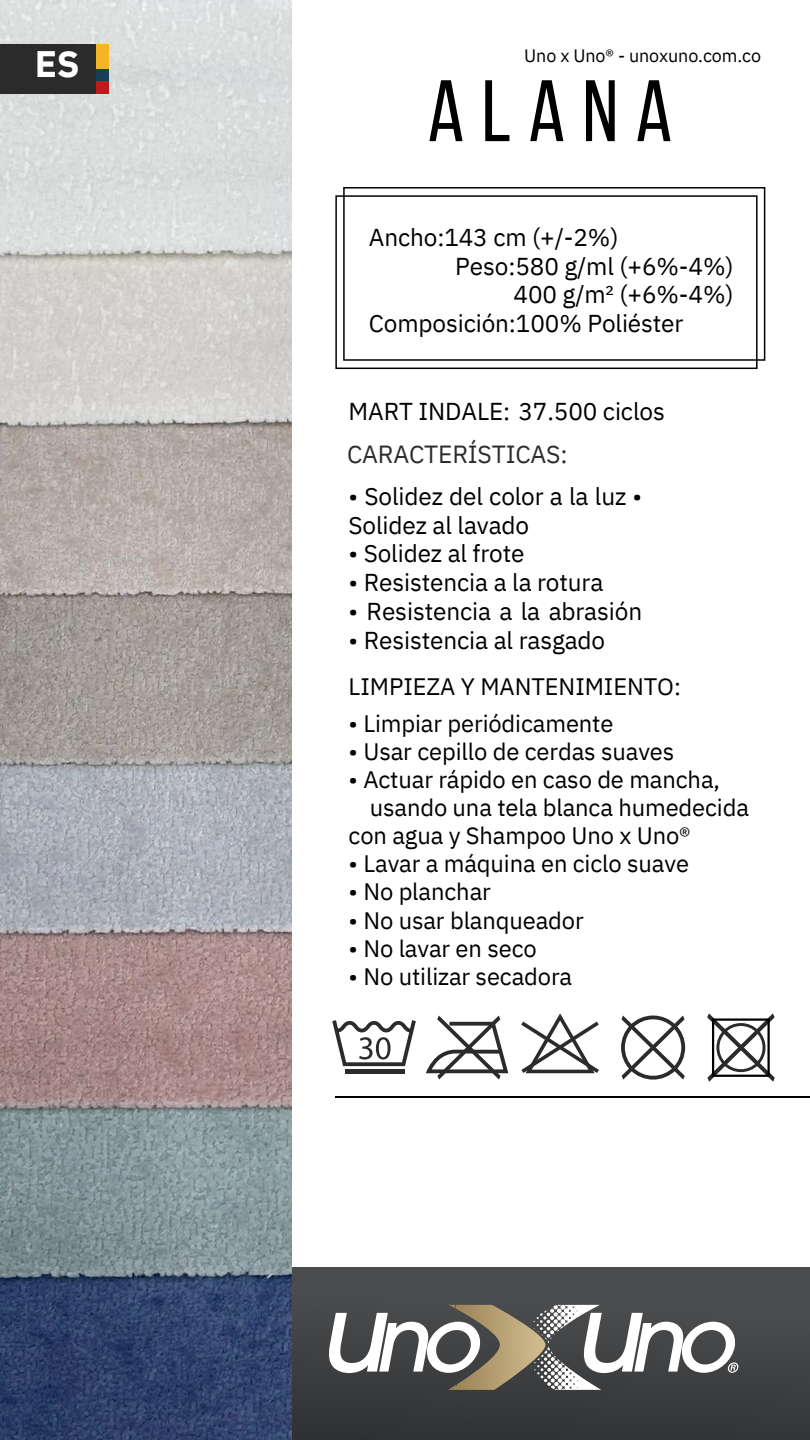
<style>
.page{position:relative;width:810px;height:1440px;background:#fff}
.page>*{position:absolute;margin:0;border:0;box-sizing:border-box;transform-origin:0 0}
.t1{font:87px "Bebas Neue";letter-spacing:.2em;color:#000}
.t2{font:700 36.83px "IBM Plex Sans";color:#fff}
.t3{font:24.75px "IBM Plex Sans";letter-spacing:-.01em;color:#2b2b2b}
.t4{font:24.38px/28.7px "IBM Plex Sans";letter-spacing:-.005em;color:#000}
.t5{font:23.77px "IBM Plex Sans";letter-spacing:-.005em;color:#000}
.t6{font:17.92px "IBM Plex Sans";letter-spacing:-.005em;color:#000}
</style>
<div class="page">
<div style="left:257px;top:1268px;width:553px;height:172px;background:linear-gradient(to bottom,#505153,#333435)"></div>
<svg style="left:328px;top:1305px;width:410px;height:85px"></svg>
<img style="left:0;top:0;width:292px;height:1440px">
<div style="left:0;top:45px;width:96px;height:49px;background:#2b2b2b"></div>
<div style="left:96px;top:45px;width:13px;height:24px;background:#f5b526"></div>
<div style="left:96px;top:69px;width:13px;height:13px;background:#1a3d59"></div>
<div style="left:96px;top:82px;width:13px;height:12px;background:#ba1c1f"></div>
<svg style="left:332px;top:1020px;width:84px;height:46px"></svg>
<hr style="left:346px;top:1069px;width:58px;height:4px;background:#2b2b2b">
<svg style="left:426px;top:1016px;width:82px;height:64px"></svg>
<svg style="left:521px;top:1013px;width:78px;height:60px"></svg>
<svg style="left:621px;top:1016px;width:64px;height:64px"></svg>
<hr style="left:335px;top:1096px;width:475px;height:1px;background:#000">
<svg style="left:343px;top:187px;width:422px;height:174px"></svg>
<svg style="left:335px;top:195px;width:423px;height:174px"></svg>
<svg style="left:707px;top:1013px;width:68px;height:69px"></svg>
<p class="t2" style="left:35px;top:39px;width:46px">ES</p>
<h2 class="t6" style="left:524px;top:44px;width:238px">Uno x Uno® - unoxuno.com.co</h2>
<p class="t1" style="left:428px;top:76px;width:246px">ALANA</p>
<h4 class="t4" style="left:369px;top:223px;width:251px">Ancho:143 cm (+/-2%)</h4>
<h4 class="t4" style="left:455px;top:251px;width:280px">Peso:580 g/ml (+6%-4%)</h4>
<h4 class="t4" style="left:514px;top:280px;width:222px">400 g/m² (+6%-4%)</h4>
<h4 class="t4" style="left:369px;top:309px;width:316px">Composición:100% Poliéster</h4>
<h1 class="t4" style="left:349px;top:397px;width:318px">MART INDALE: 37.500 ciclos</h1>
<h3 class="t3" style="left:347px;top:438px;width:222px">CARACTERÍSTICAS:</h3>
<h4 class="t4" style="left:349px;top:482px;width:295px">• Solidez del color a la luz •<br>Solidez al lavado</h4>
<h4 class="t4" style="left:349px;top:539px;width:177px">• Solidez al frote</h4>
<h4 class="t4" style="left:349px;top:568px;width:256px">• Resistencia a la rotura</h4>
<h4 class="t4" style="left:349px;top:596px;width:295px">• Resistencia a la abrasión</h4>
<h4 class="t4" style="left:349px;top:625px;width:258px">• Resistencia al rasgado</h4>
<h4 class="t5" style="left:349px;top:670px;width:334px">LIMPIEZA Y MANTENIMIENTO:</h4>
<h4 class="t5" style="left:349px;top:707px;width:266px">• Limpiar periódicamente</h4>
<h4 class="t5" style="left:349px;top:735px;width:327px">• Usar cepillo de cerdas suaves</h4>
<h4 class="t5" style="left:349px;top:764px;width:373px">• Actuar rápido en caso de mancha,</h4>
<h4 class="t5" style="left:370px;top:792px;width:381px">usando una tela blanca humedecida</h4>
<h4 class="t5" style="left:349px;top:820px;width:343px">con agua y Shampoo Uno x Uno®</h4>
<h4 class="t5" style="left:349px;top:848px;width:342px">• Lavar a máquina en ciclo suave</h4>
<h4 class="t5" style="left:349px;top:876px;width:144px">• No planchar</h4>
<h4 class="t5" style="left:349px;top:904px;width:237px">• No usar blanqueador</h4>
<h4 class="t5" style="left:349px;top:932px;width:190px">• No lavar en seco</h4>
<h4 class="t5" style="left:349px;top:960px;width:225px">• No utilizar secadora</h4>
</div>
